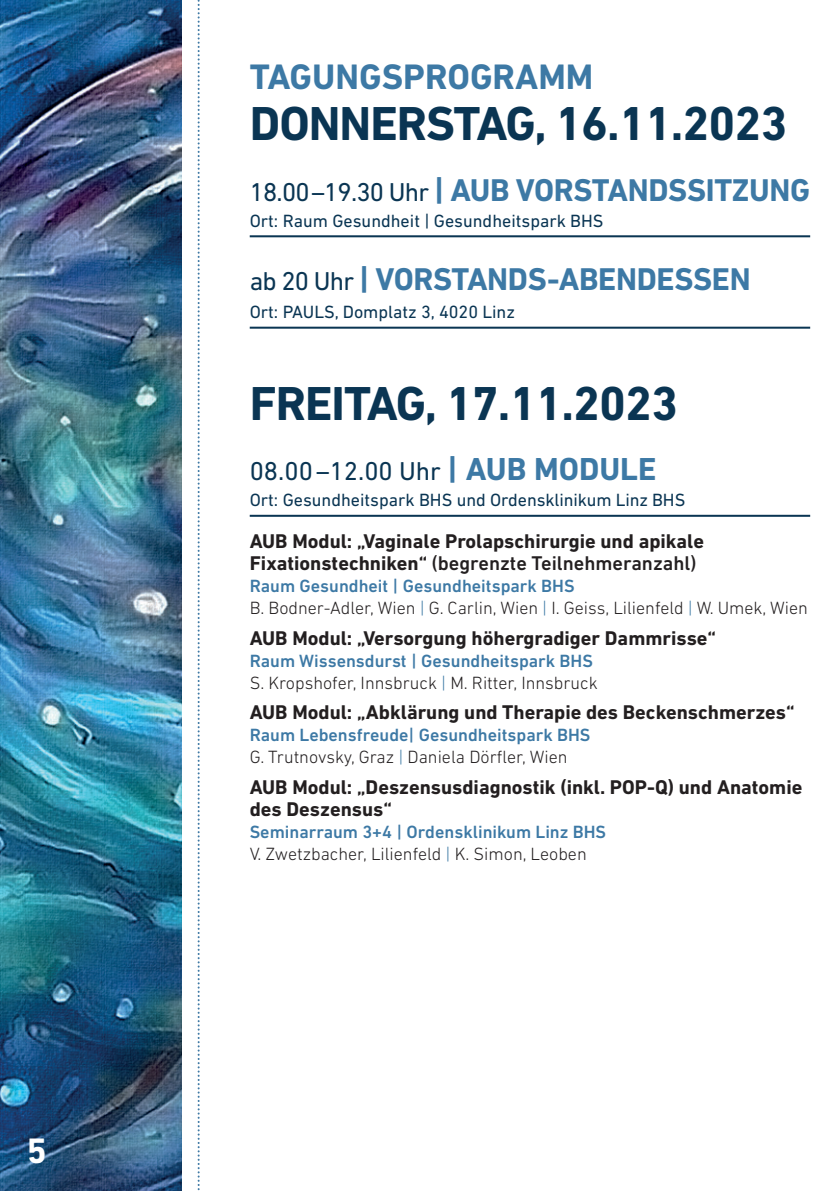
<style>
.page{position:relative;width:840px;height:1191px;background:#fff}
.page>*{position:absolute;margin:0;border:0;box-sizing:border-box;transform-origin:0 0}
.t1{font:700 48.4px "DIN Next LT Pro";letter-spacing:-.02em;color:#0a3553}
.t2{font:700 36px "DIN Next LT Pro";color:#3d79a5}
.t3{font:700 36px "DIN Next LT Pro";color:#fff}
.t4{font:700 32px "DIN Next LT Pro";letter-spacing:-.01em;color:#3d79a5}
.t5{font:26.2px "DIN Next LT Pro";color:#0a3553}
.t6{font:700 20.2px/22px "DIN Next LT Pro";color:#231f20}
.t7{font:300 18px/22px "DIN Next LT Pro";color:#231f20}
.t8{font:18px "DIN Next LT Pro";color:#0a3553}
.s1{font-weight:400;font-size:26.2px;color:#0a3553}
.s2{font-size:32.4px}
.s3{font-weight:700;font-size:32.4px;color:#3d79a5}
.s4{font-weight:500}
.s5{font-weight:500;color:#3d79a5}
.s6{color:#3d79a5}
</style>
<div class="page">
<svg style="left:197px;top:0;width:2px;height:1191px"></svg>
<img style="left:0;top:0;width:181px;height:1191px">
<hr style="left:249px;top:235px;width:560px;height:2px;background:#0a3553">
<hr style="left:249px;top:327px;width:560px;height:2px;background:#0a3553">
<hr style="left:249px;top:515px;width:560px;height:2px;background:#0a3553">
<h2 class="t3" style="left:27px;top:1129px;width:22px">5</h2>
<h2 class="t2" style="left:249px;top:56px;width:345px">TAGUNGSPROGRAMM</h2>
<h1 class="t1" style="left:249px;top:95px;width:539px">DONNERSTAG, 16.11.2023</h1>
<h3 class="t4" style="left:249px;top:171px;width:561px"><span class="s1">18.00–19.30 Uhr</span> <span class="s2">|</span> AUB VORSTANDSSITZUNG</h3>
<p class="t8" style="left:249px;top:210px;width:355px">Ort: Raum Gesundheit | Gesundheitspark BHS</p>
<h3 class="t4" style="left:249px;top:260px;width:502px"><span class="s1">ab 20 Uhr</span> <span class="s2">|</span> VORSTANDS-ABENDESSEN</h3>
<p class="t8" style="left:249px;top:301px;width:266px">Ort: PAULS, Domplatz 3, 4020 Linz</p>
<h1 class="t1" style="left:249px;top:375px;width:429px">FREITAG, 17.11.2023</h1>
<h3 class="t5" style="left:249px;top:456px;width:408px">08.00–12.00 Uhr <span class="s3">| AUB MODULE</span></h3>
<p class="t8" style="left:249px;top:490px;width:437px">Ort: Gesundheitspark BHS und Ordensklinikum Linz BHS</p>
<p class="t6" style="left:249px;top:530px;width:455px">AUB Modul: „Vaginale Prolapschirurgie und apikale<br>Fixationstechniken“ <span class="s4">(begrenzte Teilnehmeranzahl)</span></p>
<p class="t7" style="left:249px;top:575px;width:559px"><span class="s5">Raum Gesundheit | Gesundheitspark BHS<br></span>B. Bodner-Adler, Wien <span class="s6">|</span> G. Carlin, Wien <span class="s6">|</span> I. Geiss, Lilienfeld <span class="s6">|</span> W. Umek, Wien</p>
<p class="t6" style="left:249px;top:627px;width:467px">AUB Modul: „Versorgung höhergradiger Dammrisse“</p>
<p class="t7" style="left:249px;top:649px;width:349px"><span class="s5">Raum Wissensdurst | Gesundheitspark BHS<br></span>S. Kropshofer, Innsbruck <span class="s6">|</span> M. Ritter, Innsbruck</p>
<p class="t6" style="left:249px;top:701px;width:546px">AUB Modul: „Abklärung und Therapie des Beckenschmerzes“</p>
<p class="t7" style="left:249px;top:724px;width:342px"><span class="s5">Raum Lebensfreude| Gesundheitspark BHS<br></span>G. Trutnovsky, Graz <span class="s6">|</span> Daniela Dörfler, Wien</p>
<p class="t6" style="left:249px;top:776px;width:554px">AUB Modul: „Deszensusdiagnostik (inkl. POP-Q) und Anatomie des Deszensus“</p>
<p class="t7" style="left:249px;top:820px;width:358px"><span class="s5">Seminarraum 3+4 | Ordensklinikum Linz BHS<br></span>V. Zwetzbacher, Lilienfeld <span class="s6">|</span> K. Simon, Leoben</p>
</div>
